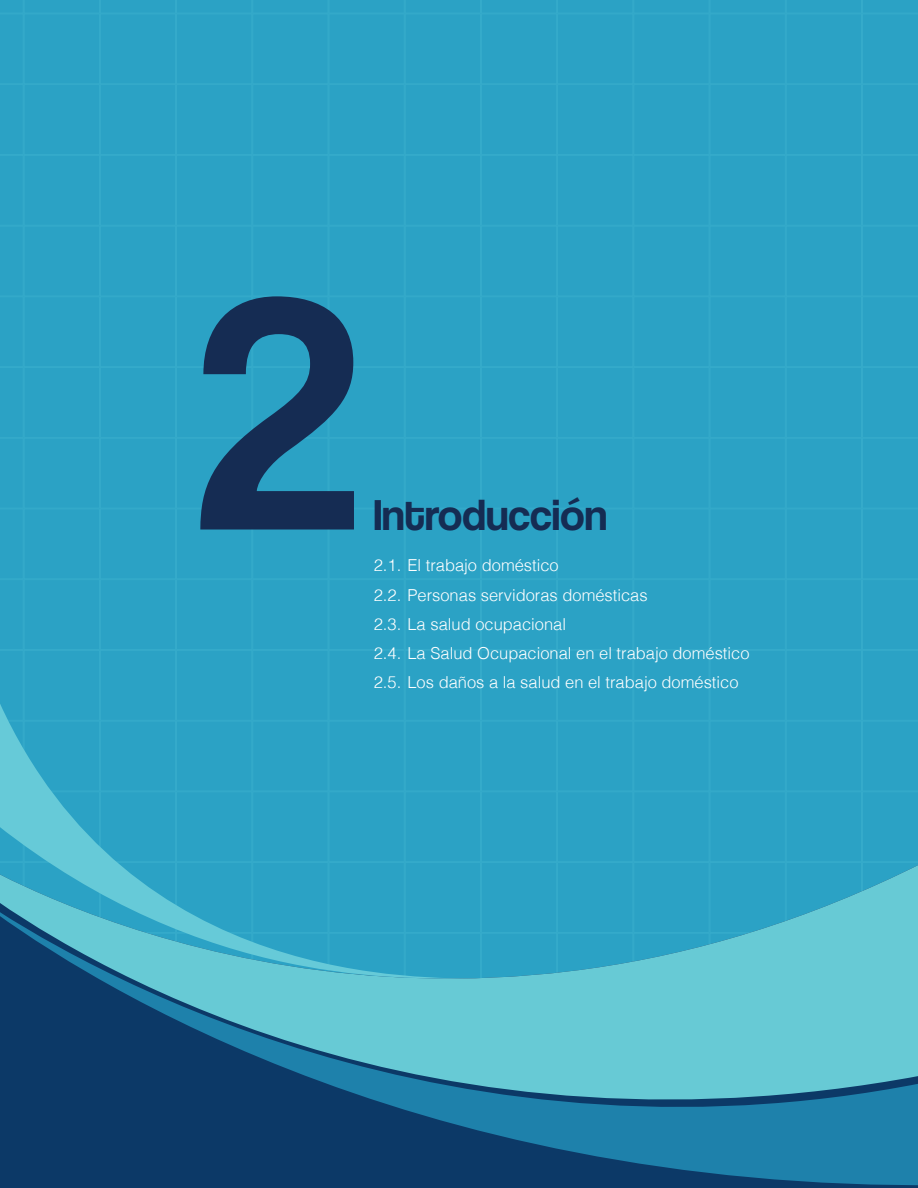
<style>
.page{position:relative;width:918px;height:1188px;background:#fff}
.page>*{position:absolute;margin:0;border:0;box-sizing:border-box;transform-origin:0 0}
.t1{font:339.75px "Coolvetica Rg";color:#152c53}
.t2{font:45px "Coolvetica Rg";color:#152c53}
.t3{font:300 16.5px/29.2px "Helvetica";color:#fff}
</style>
<div class="page">
<div style="left:0;top:0;width:918px;height:851px;background:#2ba2c5"></div>
<svg style="left:469px;top:851px;width:449px;height:46px;background:#2ea4c6"></svg>
<svg style="left:0;top:897px;width:918px;height:291px;background:#3486a5"></svg>
<svg style="left:0;top:645px;width:469px;height:340px;background:#33a5c5"></svg>
<h1 class="t1" style="left:199px;top:217px;width:160px">2</h1>
<h2 class="t2" style="left:374px;top:488px;width:235px">Introducción</h2>
<p class="t3" style="left:374px;top:550px;width:377px">2.1. El trabajo doméstico<br>2.2. Personas servidoras domésticas<br>2.3. La salud ocupacional<br>2.4. La Salud Ocupacional en el trabajo doméstico 2.5. Los daños a la salud en el trabajo doméstico</p>
</div>
